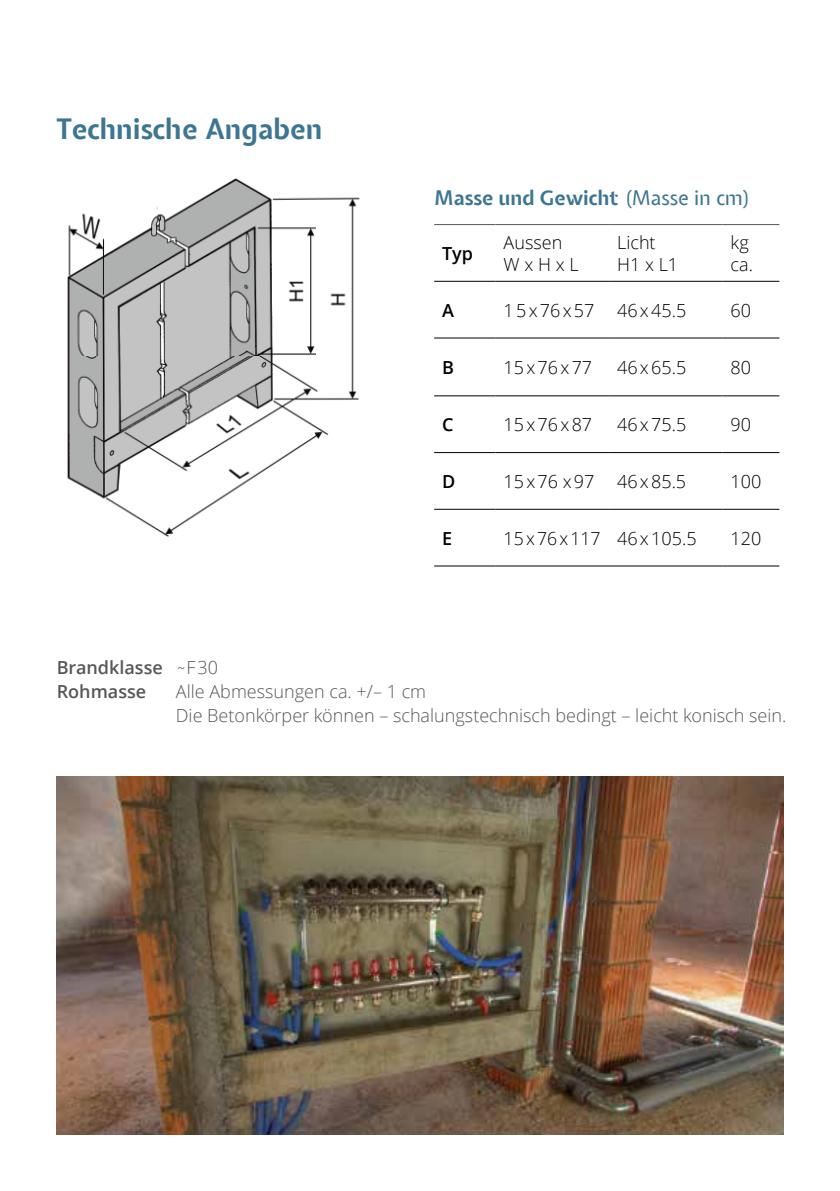
<style>
.page{position:relative;width:840px;height:1191px;background:#fff}
.page>*{position:absolute;margin:0;border:0;box-sizing:border-box;transform-origin:0 0}
.t1{font:700 28px "Expletus Sans";color:#3e7692}
.t2{font:700 20px "Expletus Sans";color:#3e7692}
.t3{font:300 18px/24px "Open Sans";color:#575756}
.t4{font:300 18px/21.6px "Open Sans";color:#000}
.t5{font:300 18px "Open Sans";letter-spacing:.125em;color:#000}
.t6{font:600 18px/24px "Open Sans";color:#575756}
.t7{font:600 18px "Open Sans";color:#000}
.t8{font:300 18px "Open Sans";letter-spacing:.06em;color:#000}
.s1{font-weight:400}
.s2{font-weight:300}
</style>
<div class="page">
<img style="left:67px;top:178px;width:293px;height:178px">
<img style="left:67px;top:356px;width:292px;height:181px">
<div style="left:246px;top:498px;width:109px;height:40px;background:#fff"></div>
<hr style="left:434px;top:224px;width:61px;height:1px;background:#575756">
<hr style="left:495px;top:224px;width:113px;height:1px;background:#575756">
<hr style="left:608px;top:224px;width:114px;height:1px;background:#575756">
<hr style="left:722px;top:224px;width:57px;height:1px;background:#575756">
<hr style="left:434px;top:281px;width:61px;height:1px;background:#000">
<hr style="left:495px;top:281px;width:113px;height:1px;background:#000">
<hr style="left:608px;top:281px;width:114px;height:1px;background:#000">
<hr style="left:722px;top:281px;width:57px;height:1px;background:#000">
<hr style="left:434px;top:338px;width:61px;height:1px;background:#000">
<hr style="left:495px;top:338px;width:113px;height:1px;background:#000">
<hr style="left:608px;top:338px;width:114px;height:1px;background:#000">
<hr style="left:722px;top:338px;width:57px;height:1px;background:#000">
<hr style="left:434px;top:395px;width:61px;height:1px;background:#000">
<hr style="left:495px;top:395px;width:113px;height:1px;background:#000">
<hr style="left:608px;top:395px;width:114px;height:1px;background:#000">
<hr style="left:722px;top:395px;width:57px;height:1px;background:#000">
<hr style="left:434px;top:452px;width:61px;height:1px;background:#000">
<hr style="left:495px;top:452px;width:113px;height:1px;background:#000">
<hr style="left:608px;top:452px;width:114px;height:1px;background:#000">
<hr style="left:722px;top:452px;width:57px;height:1px;background:#000">
<hr style="left:434px;top:509px;width:61px;height:1px;background:#000">
<hr style="left:495px;top:509px;width:113px;height:1px;background:#000">
<hr style="left:608px;top:509px;width:114px;height:1px;background:#000">
<hr style="left:722px;top:509px;width:57px;height:1px;background:#000">
<hr style="left:434px;top:565px;width:61px;height:1px;background:#000">
<hr style="left:495px;top:565px;width:113px;height:1px;background:#000">
<hr style="left:608px;top:565px;width:114px;height:1px;background:#000">
<hr style="left:722px;top:565px;width:57px;height:1px;background:#000">
<img style="left:57px;top:776px;width:725px;height:358px">
<h1 class="t1" style="left:57px;top:113px;width:267px">Technische Angaben</h1>
<p class="t2" style="left:434px;top:187px;width:318px">Masse und Gewicht <span class="s1">(Masse in cm)</span></p>
<p class="t7" style="left:442px;top:243px;width:32px">Typ</p>
<p class="t4" style="left:503px;top:232px;width:76px">Aussen<br>W x H x L</p>
<p class="t4" style="left:616px;top:232px;width:63px">Licht<br>H1 x L1</p>
<p class="t4" style="left:730px;top:232px;width:24px">kg ca.</p>
<p class="t7" style="left:442px;top:300px;width:13px">A</p>
<p class="t5" style="left:503px;top:300px;width:92px">15x76x57</p>
<p class="t4" style="left:616px;top:299px;width:71px">46x45.5</p>
<p class="t4" style="left:730px;top:299px;width:22px">60</p>
<p class="t7" style="left:442px;top:357px;width:13px">B</p>
<p class="t5" style="left:503px;top:357px;width:90px">15x76x77</p>
<p class="t4" style="left:616px;top:357px;width:71px">46x65.5</p>
<p class="t4" style="left:730px;top:357px;width:22px">80</p>
<p class="t7" style="left:442px;top:414px;width:13px">C</p>
<p class="t5" style="left:503px;top:414px;width:90px">15x76x87</p>
<p class="t4" style="left:616px;top:414px;width:71px">46x75.5</p>
<p class="t4" style="left:730px;top:414px;width:22px">90</p>
<p class="t7" style="left:442px;top:471px;width:15px">D</p>
<p class="t8" style="left:503px;top:471px;width:92px">15x76 x97</p>
<p class="t4" style="left:616px;top:471px;width:71px">46x85.5</p>
<p class="t4" style="left:730px;top:471px;width:32px">100</p>
<p class="t7" style="left:442px;top:528px;width:12px">E</p>
<p class="t4" style="left:503px;top:527px;width:194px">15x76x117 46x105.5</p>
<p class="t4" style="left:730px;top:527px;width:32px">120</p>
<p class="t6" style="left:57px;top:655px;width:163px">Brandklasse <span class="s2">˜F30<br></span>Rohmasse</p>
<p class="t3" style="left:176px;top:679px;width:611px">Alle Abmessungen ca. +/– 1 cm<br>Die Betonkörper können – schalungstechnisch bedingt – leicht konisch sein.</p>
</div>
